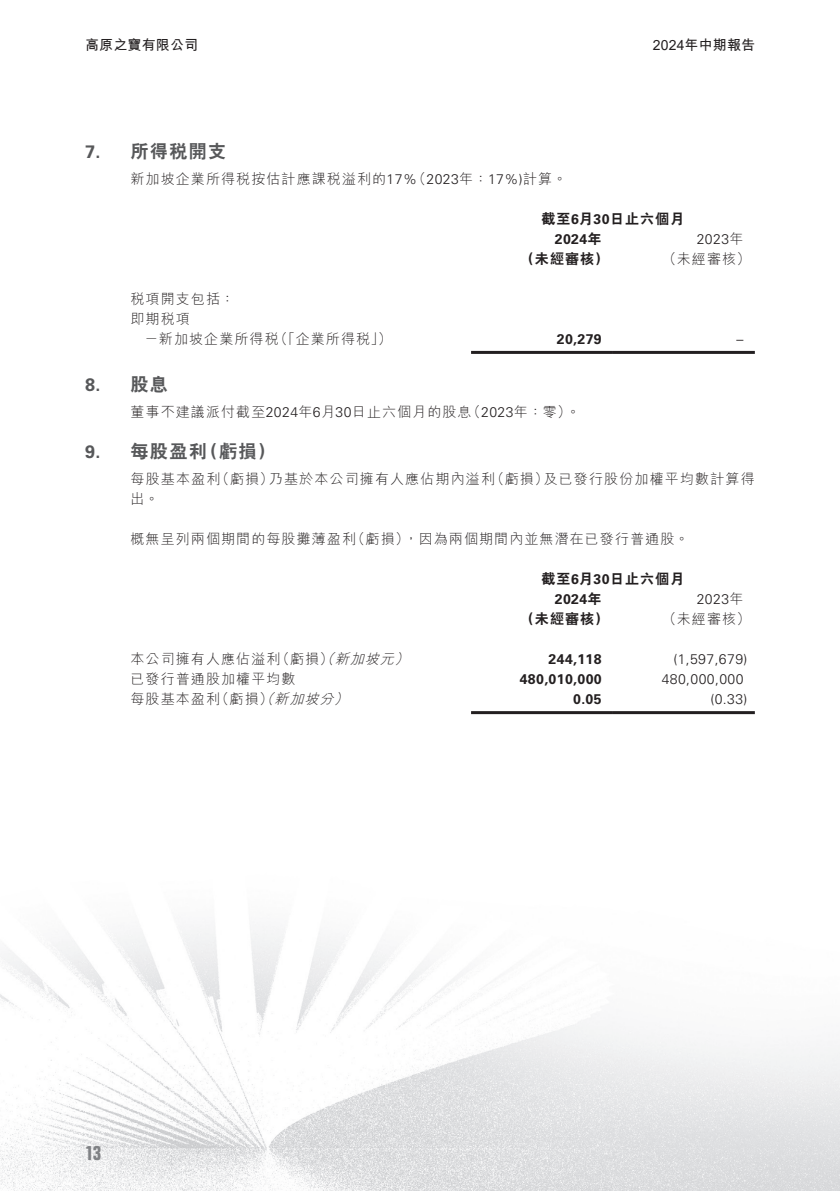
<style>
.page{position:relative;width:840px;height:1191px;background:#fff}
.page>*{position:absolute;margin:0;border:0;box-sizing:border-box;transform-origin:0 0}
.t1{font:700 condensed 20px "Folio Std";color:#808285}
.t2{font:800 18px "C Hei 2 HK";letter-spacing:.08em;color:#57585a}
.t3{font:700 18px "Univers LT Std";color:#57585a}
.t4{font:300 14px/20px "M Hei HK";letter-spacing:.08em;color:#231f20}
.t5{font:300 14px "Univers LT Std";letter-spacing:.03em;color:#231f20}
.t6{font:700 14px "Univers LT Std";letter-spacing:.03em;color:#231f20}
.t7{font:800 14px "C Hei 2 HK";letter-spacing:.08em;color:#231f20}
.t8{font:700 14px "M Hei HK";letter-spacing:.01em;color:#231f20}
.t9{font:italic 300 14px "M Hei HK";color:#231f20}
.s1{font-family:"M Hei HK"}
.s2{font-family:"Univers LT Std"}
.s3{font-family:"Arial";font-weight:400}
.s4{font-family:"Univers LT Std";font-weight:700}
.s5{font-family:"C Hei 2 HK";font-weight:800}
.s6{font-style:italic}
</style>
<div class="page">
<img style="left:0;top:350px;width:839px;height:841px">
<hr style="left:471px;top:351px;width:141px;height:3px;background:#231f20">
<hr style="left:612px;top:351px;width:142px;height:3px;background:#231f20">
<hr style="left:471px;top:711px;width:141px;height:3px;background:#231f20">
<hr style="left:612px;top:711px;width:142px;height:3px;background:#231f20">
<p class="t8" style="left:85px;top:35px;width:114px">高原之寶有限公司</p>
<p class="t3" style="left:85px;top:141px;width:17px">7.</p>
<p class="t2" style="left:130px;top:142px;width:97px">所得稅開支</p>
<p class="t5" style="left:412px;top:170px;width:156px"><span class="s1">（</span>2023<span class="s1">年：</span>17%)<span class="s1">計算。</span></p>
<p class="t4" style="left:130px;top:168px;width:288px">新加坡企業所得稅按估計應課稅溢利的<span class="s2">17%</span></p>
<p class="t8" style="left:652px;top:35px;width:104px"><span class="s3">2024</span>年中期報告</p>
<p class="t7" style="left:541px;top:211px;width:144px">截至 月<span class="s4">6 30</span>日止六個月</p>
<p class="t6" style="left:554px;top:230px;width:48px">2024<span class="s5">年</span></p>
<p class="t5" style="left:696px;top:230px;width:48px">2023<span class="s1">年</span></p>
<p class="t3" style="left:85px;top:374px;width:17px">8.</p>
<p class="t3" style="left:85px;top:441px;width:17px">9.</p>
<p class="t4" style="left:130px;top:288px;width:105px">稅項開支包括：即期稅項</p>
<p class="t4" style="left:274px;top:328px;width:119px">（「企業所得稅 (「</p>
<p class="t4" style="left:144px;top:328px;width:136px">－新加坡企業所得稅</p>
<p class="t2" style="left:130px;top:375px;width:39px">股息</p>
<p class="t7" style="left:520px;top:251px;width:90px">（未經審核）</p>
<p class="t6" style="left:556px;top:330px;width:46px">20,279</p>
<p class="t4" style="left:130px;top:402px;width:342px">董事不建議派付截至<span class="s2">2024</span>年 月<span class="s2">6 30</span>日止六個月的股息</p>
<p class="t2" style="left:200px;top:442px;width:76px">（虧損(</p>
<p class="t4" style="left:466px;top:402px;width:106px">（<span class="s2">2023</span>年：零(</p>
<p class="t2" style="left:130px;top:442px;width:78px">每股盈利</p>
<p class="t4" style="left:566px;top:402px;width:15px">。</p>
<p class="t4" style="left:662px;top:248px;width:90px">（未經審核(</p>
<p class="t5" style="left:736px;top:330px;width:8px">–</p>
<p class="t4" style="left:269px;top:468px;width:228px">乃基於本公司擁有人應佔期內溢利</p>
<p class="t4" style="left:215px;top:468px;width:59px">（虧損）</p>
<p class="t4" style="left:490px;top:468px;width:59px">（虧損）</p>
<p class="t4" style="left:543px;top:468px;width:212px">及已發行股份加權平均數計算得</p>
<p class="t4" style="left:130px;top:468px;width:91px">每股基本盈利出。</p>
<p class="t4" style="left:351px;top:528px;width:59px">（虧損）</p>
<p class="t4" style="left:130px;top:528px;width:227px">概無呈列兩個期間的每股攤薄盈利</p>
<p class="t4" style="left:404px;top:528px;width:286px">，因為兩個期間內並無潛在已發行普通股。</p>
<p class="t7" style="left:541px;top:571px;width:144px">截至 月<span class="s4">6 30</span>日止六個月</p>
<p class="t6" style="left:554px;top:590px;width:48px">2024<span class="s5">年</span></p>
<p class="t5" style="left:696px;top:590px;width:48px">2023<span class="s1">年</span></p>
<p class="t7" style="left:520px;top:611px;width:90px">（未經審核）</p>
<p class="t4" style="left:662px;top:608px;width:90px">（未經審核(</p>
<p class="t4" style="left:130px;top:648px;width:151px">本公司擁有人應佔溢利</p>
<p class="t4" style="left:275px;top:648px;width:64px">（虧損）<span class="s6">（</span></p>
<p class="t9" style="left:394px;top:651px;width:19px">(</p>
<p class="t9" style="left:334px;top:651px;width:65px">新加坡元</p>
<p class="t6" style="left:548px;top:650px;width:54px">244,118</p>
<p class="t5" style="left:673px;top:650px;width:75px">)1,597,679(</p>
<p class="t4" style="left:130px;top:668px;width:166px">已發行普通股加權平均數</p>
<p class="t6" style="left:519px;top:670px;width:83px">480,010,000</p>
<p class="t5" style="left:661px;top:670px;width:83px">480,000,000</p>
<p class="t4" style="left:215px;top:688px;width:64px">（虧損）<span class="s6">（</span></p>
<p class="t9" style="left:334px;top:691px;width:19px">(</p>
<p class="t9" style="left:274px;top:691px;width:65px">新加坡分</p>
<p class="t4" style="left:130px;top:688px;width:91px">每股基本盈利</p>
<p class="t6" style="left:573px;top:690px;width:30px">0.05</p>
<p class="t5" style="left:710px;top:690px;width:38px">)0.33(</p>
<h1 class="t1" style="left:85px;top:1142px;width:18px">13</h1>
</div>
